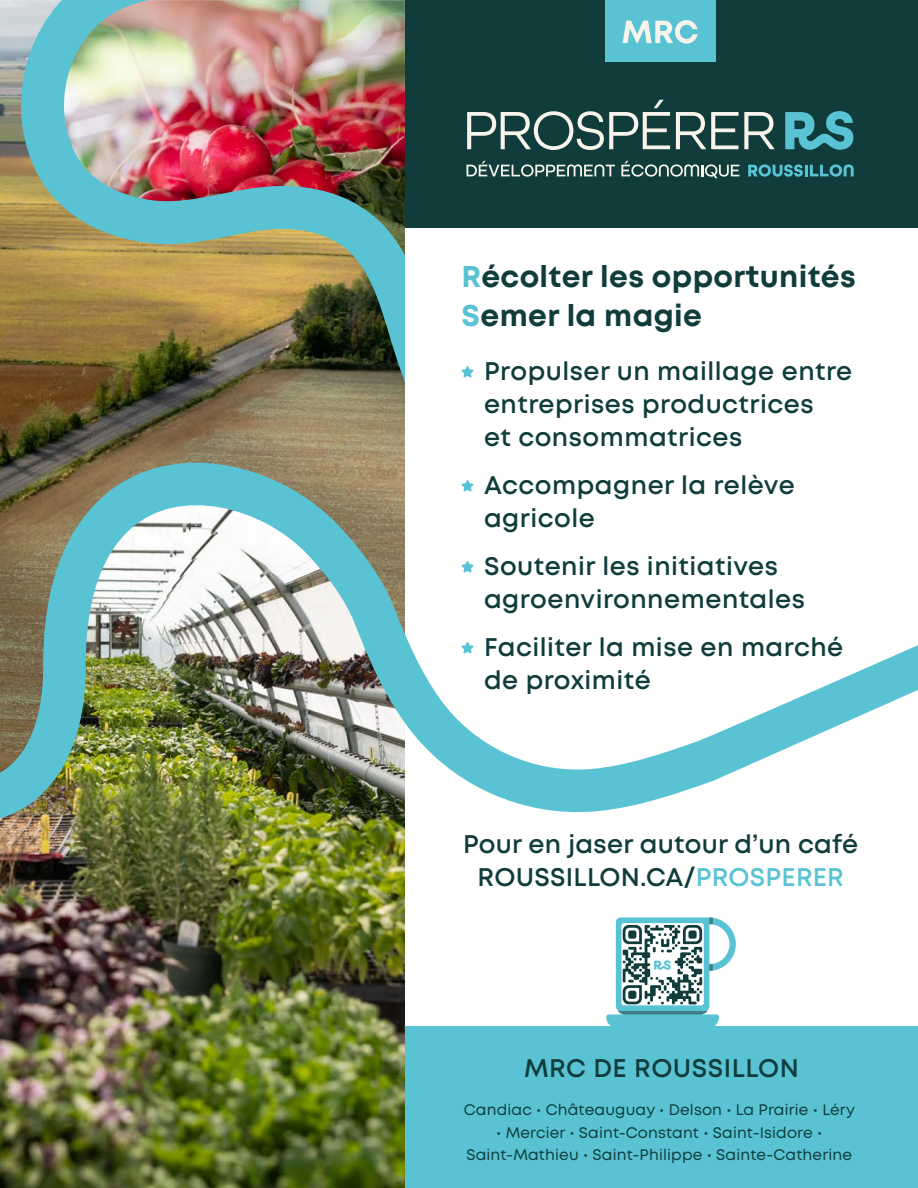
<style>
.page{position:relative;width:918px;height:1188px;background:#fff}
.page>*{position:absolute;margin:0;border:0;box-sizing:border-box;transform-origin:0 0}
.t1{font:700 30px/39px "Mont";letter-spacing:.01em;color:#103d3c}
.t2{font:600 25.5px/33px "Mont";letter-spacing:.02em;color:#103d3c}
.t3{font:15.3px/22.5px "Mont";letter-spacing:.01em;color:#103d3c;text-align:center}
.s1{color:#59c3d4}
</style>
<div class="page">
<img style="left:0;top:0;width:21px;height:462px">
<img style="left:0;top:1074px;width:405px;height:114px">
<div style="left:405px;top:0;width:513px;height:228px;background:#103d3c"></div>
<div style="left:405px;top:1026px;width:513px;height:162px;background:#59c3d4"></div>
<div style="left:605px;top:0;width:110px;height:61px;background:#59c3d4"></div>
<svg style="left:623px;top:20px;width:74px;height:24px"></svg>
<svg style="left:785px;top:111px;width:68px;height:39px"></svg>
<svg style="left:467px;top:100px;width:203px;height:50px"></svg>
<svg style="left:676px;top:112px;width:99px;height:37px"></svg>
<svg style="left:467px;top:161px;width:148px;height:16px"></svg>
<svg style="left:621px;top:161px;width:118px;height:17px"></svg>
<svg style="left:748px;top:164px;width:106px;height:13px"></svg>
<svg style="left:461px;top:366px;width:13px;height:12px"></svg>
<img style="left:0;top:462px;width:918px;height:612px">
<img style="left:21px;top:0;width:384px;height:468px">
<svg style="left:606px;top:917px;width:130px;height:111px"></svg>
<p class="t1" style="left:462px;top:257px;width:396px"><span class="s1">R</span>écolter les opportunités<br><span class="s1">S</span>emer la magie</p>
<p class="t2" style="left:484px;top:355px;width:370px">Propulser un maillage entre entreprises productrices<br>et consommatrices</p>
<p class="t2" style="left:484px;top:469px;width:312px">Accompagner la relève agricole</p>
<p class="t2" style="left:484px;top:550px;width:322px">Soutenir les initiatives agroenvironnementales</p>
<p class="t2" style="left:484px;top:631px;width:361px">Faciliter la mise en marché de proximité</p>
<p class="t2" style="left:463px;top:828px;width:397px;text-align:center">Pour en jaser autour d’un café<br>ROUSSILLON.CA/<span class="s1">PROSPERER</span></p>
<p class="t2" style="left:524px;top:1051px;width:276px">MRC DE ROUSSILLON</p>
<p class="t3" style="left:464px;top:1099px;width:393px">Candiac • Châteauguay • Delson • La Prairie • Léry</p>
<p class="t3" style="left:466px;top:1121px;width:387px">• Mercier • Saint-Constant • Saint-Isidore •<br>Saint-Mathieu • Saint-Philippe • Sainte-Catherine</p>
</div>
